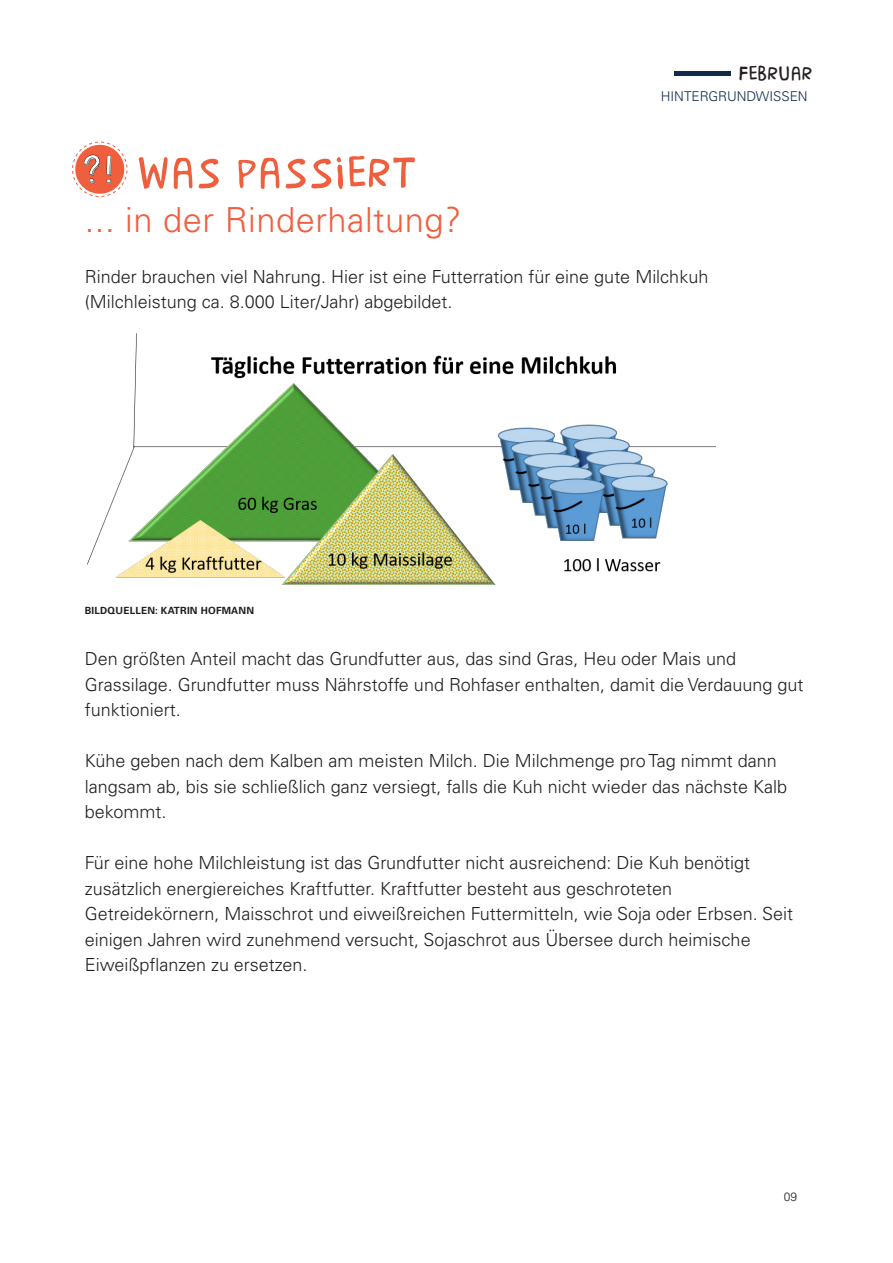
<style>
.page{position:relative;width:893px;height:1263px;background:#fff}
.page>*{position:absolute;margin:0;border:0;box-sizing:border-box;transform-origin:0 0}
.Überschrift_1{font:50.4px "Brasilero 2018 Free";letter-spacing:.015em;color:#ef5f3e}
.Überschrift_3x{font:300 34.5px "Univers LT Pro 45";letter-spacing:.015em;color:#ef5f3e}
.Überschrift_3x-2{font:22.5px "Brasilero 2018 Free";letter-spacing:.015em;color:#231f20}
.Überschrift_3x-3{font:300 18px/25.5px "Univers LT Pro 45";color:#231f20}
.Überschrift_3x-4{font:300 13.5px "Univers LT Pro 45";color:#102b49}
.t1{font:300 12px "Univers LT Pro 45";color:#231f20}
.Bildunterschrift{font:700 9.9px "Univers LT Pro 65";letter-spacing:.02em;color:#231f20}
</style>
<div class="page">
<svg style="left:72px;top:141px;width:56px;height:56px"></svg>
<div style="left:675px;top:71px;width:56px;height:5px;background:#102b49"></div>
<img style="left:87px;top:334px;width:628px;height:251px">
<p class="Überschrift_1" style="left:138px;top:146px;width:280px">WAS PASSIERT</p>
<p class="Überschrift_3x-2" style="left:739px;top:62px;width:75px">FEBRUAR</p>
<p class="Überschrift_3x-4" style="left:661px;top:88px;width:148px">HINTERGRUNDWISSEN</p>
<p class="Überschrift_3x" style="left:85px;top:198px;width:378px">... in der Rinderhaltung?</p>
<p class="Überschrift_3x-3" style="left:85px;top:263px;width:625px">Rinder brauchen viel Nahrung. Hier ist eine Futterration für eine gute Milchkuh (Milchleistung ca. 8.000 Liter/Jahr) abgebildet.</p>
<p class="Bildunterschrift" style="left:85px;top:605px;width:171px">BILDQUELLEN: KATRIN HOFMANN</p>
<p class="Überschrift_3x-3" style="left:85px;top:646px;width:720px">Den größten Anteil macht das Grundfutter aus, das sind Gras, Heu oder Mais und<br>Grassilage. Grundfutter muss Nährstoffe und Rohfaser enthalten, damit die Verdauung gut funktioniert.</p>
<p class="Überschrift_3x-3" style="left:85px;top:748px;width:704px">Kühe geben nach dem Kalben am meisten Milch. Die Milchmenge pro Tag nimmt dann langsam ab, bis sie schließlich ganz versiegt, falls die Kuh nicht wieder das nächste Kalb bekommt.</p>
<p class="Überschrift_3x-3" style="left:85px;top:850px;width:710px">Für eine hohe Milchleistung ist das Grundfutter nicht ausreichend: Die Kuh benötigt zusätzlich energiereiches Kraftfutter. Kraftfutter besteht aus geschroteten Getreidekörnern, Maisschrot und eiweißreichen Futtermitteln, wie Soja oder Erbsen. Seit einigen Jahren wird zunehmend versucht, Sojaschrot aus Übersee durch heimische Eiweißpflanzen zu ersetzen.</p>
<p class="t1" style="left:784px;top:1189px;width:15px">09</p>
</div>
